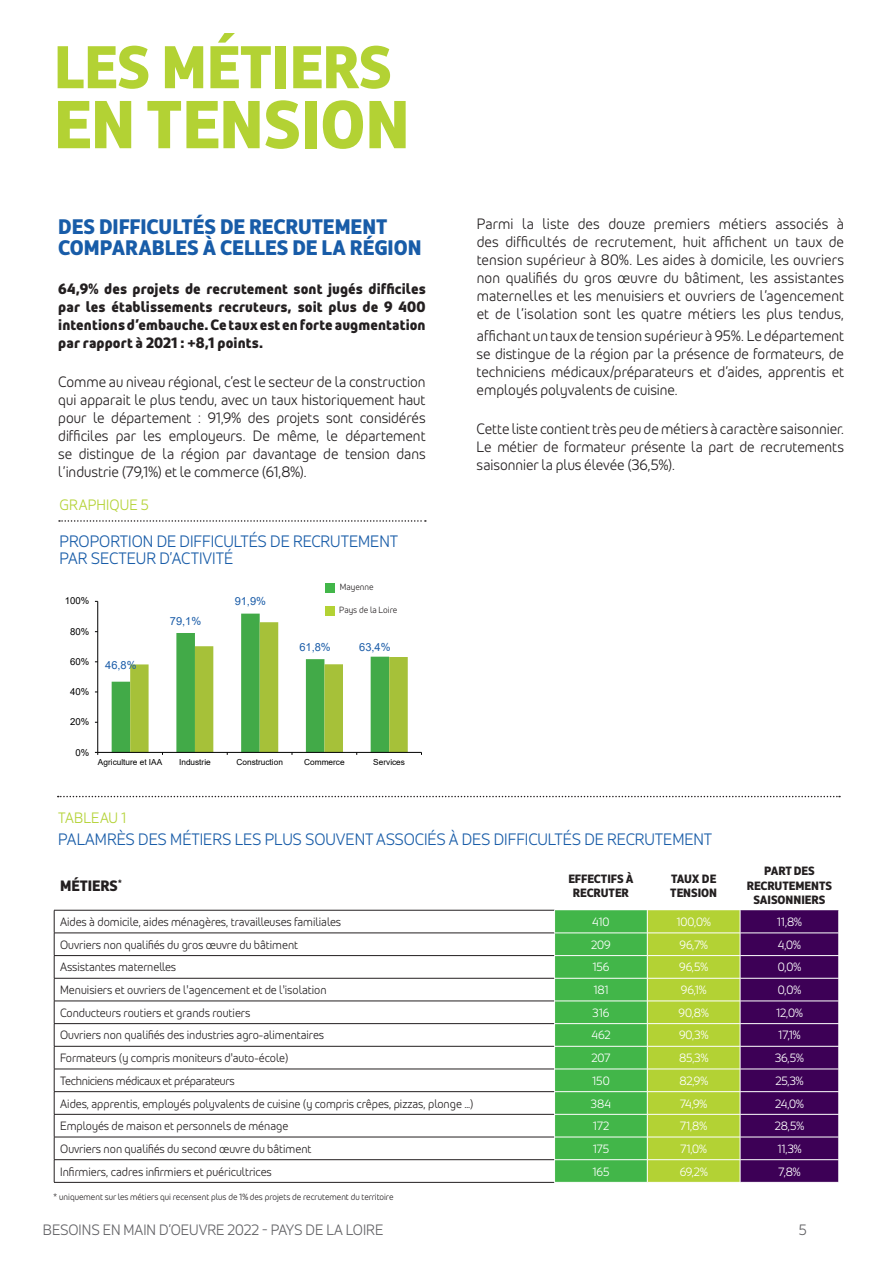
<style>
.page{position:relative;width:893px;height:1263px;background:#fff}
.page>*{position:absolute;margin:0;border:0;box-sizing:border-box;transform-origin:0 0}
.t1{font:700 67.5px "Pole Emploi Pro";color:#b3d234}
.t2{font:700 60px "Pole Emploi Pro";color:#b3d234}
.t3{font:700 21px/21px "Pole Emploi Pro";color:#185ca8}
.t4{font:300 16.5px/16.5px "Pole Emploi Pro";color:#185ca8}
.t5{font:300 15px/18px "Pole Emploi Pro";color:#231f20;text-align:justify}
.t6{font:700 15px/18px "Pole Emploi Pro";letter-spacing:.005em;color:#231f20;text-align:justify}
.t7{font:300 15px "Pole Emploi Pro";color:#636366}
.t8{font:300 15px "Pole Emploi Pro";letter-spacing:.01em;color:#b3d234}
.t9{font:300 12px "Pole Emploi Pro";color:#231f20}
.t10{font:300 12px "Pole Emploi Pro";color:#fff}
.t11{font:700 12px/14.4px "Pole Emploi Pro";color:#231f20;text-align:center}
.t12{font:300 12px "Pole Emploi Pro";letter-spacing:-.02em;color:#231f20}
.t13{font:11.1px "Arial";letter-spacing:-.005em;color:#1a5ca8}
.t14{font:9.6px "Arial";letter-spacing:-.005em;color:#000001}
.t15{font:300 9px "Pole Emploi Pro";color:#231f20}
.t16{font:8.25px "Arial";color:#000001}
</style>
<div class="page">
<svg style="left:58px;top:796px;width:782px;height:1px"></svg>
<svg style="left:59px;top:520px;width:367px;height:2px"></svg>
<hr style="left:97px;top:601px;width:1px;height:151px;background:#000001">
<hr style="left:98px;top:752px;width:323px;height:1px;background:#000001">
<svg style="left:112px;top:614px;width:296px;height:141px"></svg>
<div style="left:315px;top:583px;width:93px;height:44px;background:#fff"></div>
<div style="left:325px;top:606px;width:9px;height:9px;background:#b3d234"></div>
<div style="left:325px;top:583px;width:9px;height:10px;background:#42b649"></div>
<hr style="left:54px;top:955px;width:500px;height:1px;background:#231f20">
<hr style="left:54px;top:978px;width:500px;height:1px;background:#231f20">
<hr style="left:54px;top:1001px;width:500px;height:1px;background:#231f20">
<hr style="left:54px;top:1023px;width:500px;height:1px;background:#231f20">
<hr style="left:54px;top:1046px;width:500px;height:1px;background:#231f20">
<hr style="left:54px;top:1069px;width:500px;height:1px;background:#231f20">
<hr style="left:54px;top:1091px;width:500px;height:1px;background:#231f20">
<hr style="left:54px;top:1114px;width:500px;height:1px;background:#231f20">
<hr style="left:54px;top:1137px;width:500px;height:1px;background:#231f20">
<hr style="left:54px;top:1159px;width:500px;height:1px;background:#231f20">
<hr style="left:54px;top:1182px;width:500px;height:1px;background:#231f20">
<hr style="left:54px;top:910px;width:500px;height:1px;background:#231f20">
<svg style="left:54px;top:910px;width:1px;height:272px"></svg>
<hr style="left:54px;top:933px;width:500px;height:1px;background:#231f20">
<svg style="left:554px;top:910px;width:285px;height:272px;background:#788c59"></svg>
<h2 class="t2" style="left:54px;top:20px;width:339px">LES MÉTIERS</h2>
<h1 class="t1" style="left:54px;top:72px;width:357px">EN TENSION</h1>
<h3 class="t3" style="left:58px;top:214px;width:365px">DES DIFFICULTÉS DE RECRUTEMENT<br>COMPARABLES À CELLES DE LA RÉGION</h3>
<p class="t6" style="left:58px;top:278px;width:369px">64,9% des projets de recrutement sont jugés difficiles par les établissements recruteurs, soit plus de 9 400 intentions d’embauche. Ce taux est en forte augmentation par rapport à 2021 : +8,1 points.</p>
<p class="t5" style="left:58px;top:372px;width:369px">Comme au niveau régional, c’est le secteur de la construction qui apparait le plus tendu, avec un taux historiquement haut pour le département : 91,9% des projets sont considérés difficiles par les employeurs. De même, le département se distingue de la région par davantage de tension dans l’industrie (79,1%) et le commerce (61,8%).</p>
<p class="t8" style="left:60px;top:494px;width:91px">GRAPHIQUE 5</p>
<p class="t4" style="left:60px;top:532px;width:340px">PROPORTION DE DIFFICULTÉS DE RECRUTEMENT<br>PAR SECTEUR D’ACTIVITÉ</p>
<p class="t14" style="left:65px;top:594px;width:26px">100%</p>
<p class="t14" style="left:70px;top:625px;width:21px">80%</p>
<p class="t14" style="left:70px;top:655px;width:21px">60%</p>
<p class="t14" style="left:70px;top:685px;width:21px">40%</p>
<p class="t14" style="left:70px;top:715px;width:21px">20%</p>
<p class="t13" style="left:105px;top:658px;width:33px">46,8%</p>
<p class="t13" style="left:170px;top:613px;width:33px">79,1%</p>
<p class="t13" style="left:235px;top:593px;width:33px">91,9%</p>
<p class="t15" style="left:340px;top:580px;width:35px">Mayenne</p>
<p class="t15" style="left:339px;top:603px;width:59px">Pays de la Loire</p>
<p class="t13" style="left:299px;top:639px;width:33px">61,8%</p>
<p class="t13" style="left:359px;top:639px;width:33px">63,4%</p>
<p class="t14" style="left:75px;top:745px;width:15px">0%</p>
<p class="t16" style="left:98px;top:756px;width:66px">Agriculture et IAA</p>
<p class="t16" style="left:179px;top:756px;width:33px">Industrie</p>
<p class="t16" style="left:236px;top:756px;width:48px">Construction</p>
<p class="t16" style="left:304px;top:756px;width:42px">Commerce</p>
<p class="t16" style="left:373px;top:756px;width:33px">Services</p>
<p class="t5" style="left:477px;top:214px;width:369px">Parmi la liste des douze premiers métiers associés à des difficultés de recrutement, huit affichent un taux de tension supérieur à 80%. Les aides à domicile, les ouvriers non qualifiés du gros œuvre du bâtiment, les assistantes maternelles et les menuisiers et ouvriers de l’agencement et de l’isolation sont les quatre métiers les plus tendus,</p>
<p class="t5" style="left:477px;top:325px;width:369px">affichant un taux de tension supérieur à 95%. Le département se distingue de la région par la présence de formateurs, de techniciens médicaux/préparateurs et d’aides, apprentis et employés polyvalents de cuisine.</p>
<p class="t5" style="left:477px;top:418px;width:369px">Cette liste contient très peu de métiers à caractère saisonnier.<br>Le métier de formateur présente la part de recrutements saisonnier la plus élevée (36,5%).</p>
<p class="t8" style="left:58px;top:806px;width:70px">TABLEAU 1</p>
<p class="t4" style="left:58px;top:829px;width:656px">PALAMRÈS DES MÉTIERS LES PLUS SOUVENT ASSOCIÉS À DES DIFFICULTÉS DE RECRUTEMENT</p>
<p class="t6" style="left:60px;top:875px;width:63px">MÉTIERS<sup>*</sup></p>
<p class="t11" style="left:568px;top:870px;width:67px">EFFECTIFS À<br>RECRUTER</p>
<p class="t11" style="left:670px;top:870px;width:48px;text-align:left">TAUX DE<br>TENSION</p>
<p class="t11" style="left:747px;top:863px;width:87px">PART DES<br>RECRUTEMENTS<br>SAISONNIERS</p>
<p class="t9" style="left:60px;top:913px;width:282px">Aides à domicile, aides ménagères, travailleuses familiales</p>
<p class="t10" style="left:592px;top:913px;width:19px">410</p>
<p class="t10" style="left:676px;top:913px;width:36px">100,0%</p>
<p class="t10" style="left:777px;top:913px;width:27px">11,8%</p>
<p class="t9" style="left:60px;top:935px;width:240px">Ouvriers non qualifiés du gros œuvre du bâtiment</p>
<p class="t10" style="left:591px;top:935px;width:21px">209</p>
<p class="t10" style="left:679px;top:935px;width:30px">96,7%</p>
<p class="t10" style="left:778px;top:935px;width:25px">4,0%</p>
<p class="t9" style="left:60px;top:958px;width:118px">Assistantes maternelles</p>
<p class="t10" style="left:592px;top:958px;width:19px">156</p>
<p class="t10" style="left:679px;top:958px;width:31px">96,5%</p>
<p class="t10" style="left:778px;top:958px;width:25px">0,0%</p>
<p class="t9" style="left:60px;top:981px;width:268px">Menuisiers et ouvriers de l'agencement et de l'isolation</p>
<p class="t10" style="left:593px;top:981px;width:16px">181</p>
<p class="t10" style="left:681px;top:981px;width:27px">96,1%</p>
<p class="t10" style="left:778px;top:981px;width:25px">0,0%</p>
<p class="t9" style="left:60px;top:1003px;width:192px">Conducteurs routiers et grands routiers</p>
<p class="t10" style="left:592px;top:1003px;width:18px">316</p>
<p class="t10" style="left:679px;top:1003px;width:32px">90,8%</p>
<p class="t10" style="left:776px;top:1003px;width:28px">12,0%</p>
<p class="t9" style="left:60px;top:1026px;width:265px">Ouvriers non qualifiés des industries agro-alimentaires</p>
<p class="t10" style="left:591px;top:1026px;width:20px">462</p>
<p class="t10" style="left:679px;top:1026px;width:31px">90,3%</p>
<p class="t10" style="left:778px;top:1026px;width:24px">17,1%</p>
<p class="t9" style="left:60px;top:1049px;width:230px">Formateurs (y compris moniteurs d'auto-école)</p>
<p class="t10" style="left:591px;top:1049px;width:20px">207</p>
<p class="t10" style="left:679px;top:1049px;width:31px">85,3%</p>
<p class="t10" style="left:775px;top:1049px;width:30px">36,5%</p>
<p class="t12" style="left:60px;top:1071px;width:176px">Techniciens médicaux et préparateurs</p>
<p class="t10" style="left:592px;top:1071px;width:19px">150</p>
<p class="t10" style="left:679px;top:1071px;width:30px">82,9%</p>
<p class="t10" style="left:775px;top:1071px;width:30px">25,3%</p>
<p class="t9" style="left:60px;top:1094px;width:415px">Aides, apprentis, employés polyvalents de cuisine (y compris crêpes, pizzas, plonge …)</p>
<p class="t10" style="left:591px;top:1094px;width:22px">384</p>
<p class="t10" style="left:680px;top:1094px;width:29px">74,9%</p>
<p class="t10" style="left:775px;top:1094px;width:30px">24,0%</p>
<p class="t9" style="left:60px;top:1117px;width:230px">Employés de maison et personnels de ménage</p>
<p class="t10" style="left:593px;top:1117px;width:18px">172</p>
<p class="t10" style="left:680px;top:1117px;width:28px">71,8%</p>
<p class="t10" style="left:775px;top:1117px;width:31px">28,5%</p>
<p class="t9" style="left:60px;top:1139px;width:253px">Ouvriers non qualifiés du second œuvre du bâtiment</p>
<p class="t10" style="left:593px;top:1139px;width:18px">175</p>
<p class="t10" style="left:680px;top:1139px;width:28px">71,0%</p>
<p class="t10" style="left:777px;top:1139px;width:26px">11,3%</p>
<p class="t9" style="left:60px;top:1162px;width:213px">Infirmiers, cadres infirmiers et puéricultrices</p>
<p class="t10" style="left:592px;top:1162px;width:19px">165</p>
<p class="t10" style="left:680px;top:1162px;width:30px">69,2%</p>
<p class="t10" style="left:778px;top:1162px;width:24px">7,8%</p>
<p class="t15" style="left:53px;top:1190px;width:342px">* uniquement sur les métiers qui recensent plus de 1% des projets de recrutement du territoire</p>
<p class="t7" style="left:43px;top:1218px;width:342px">BESOINS EN MAIN D’OEUVRE 2022 - PAYS DE LA LOIRE</p>
<p class="t7" style="left:799px;top:1218px;width:10px">5</p>
</div>
